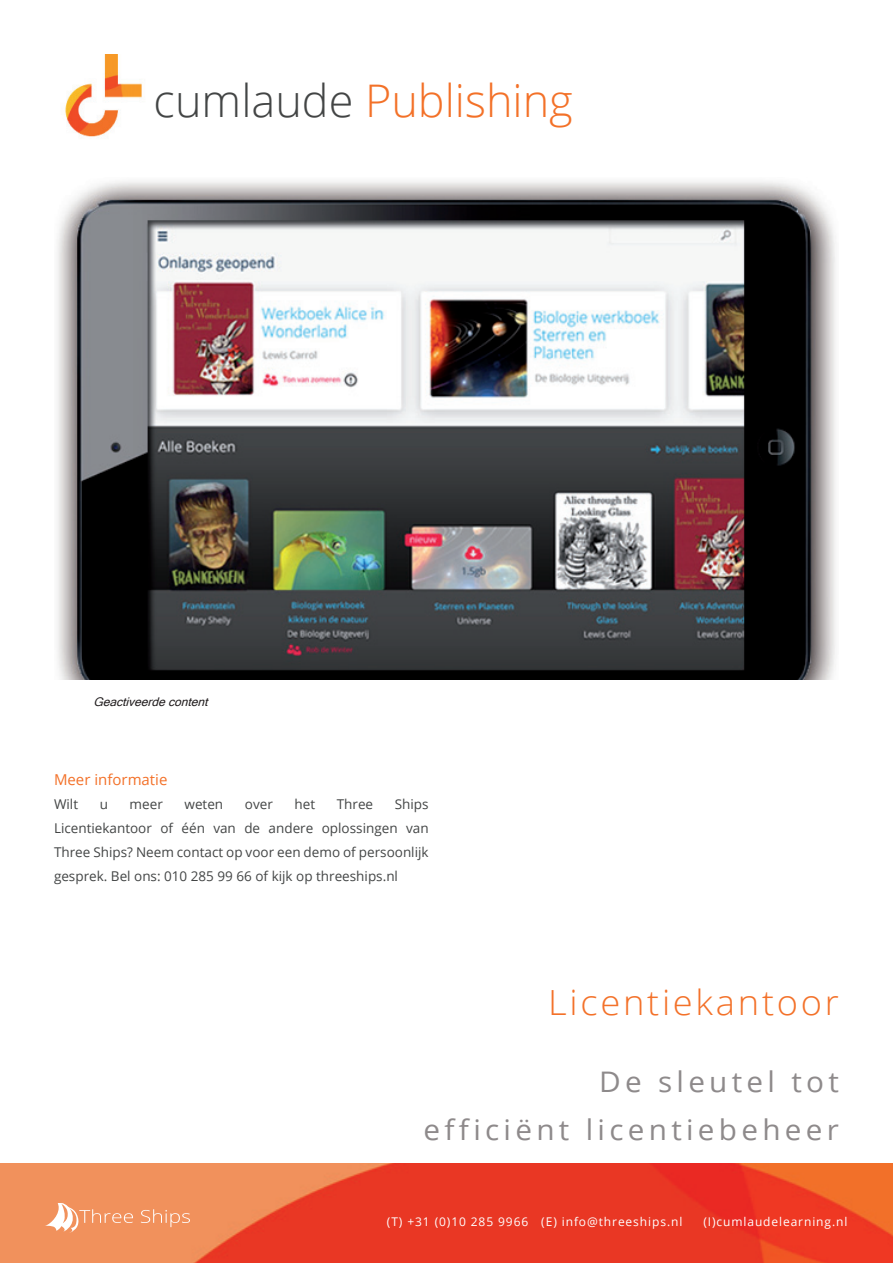
<style>
.page{position:relative;width:893px;height:1263px;background:#fff}
.page>*{position:absolute;margin:0;border:0;box-sizing:border-box;transform-origin:0 0}
.t1{font:300 45px "Open Sans";color:#f37128}
.t2{font:300 34.65px "Open Sans";letter-spacing:.075em;color:#f37129;scale:1.05 1}
.t3{font:28.35px/48px "Open Sans";letter-spacing:.145em;color:#8e8a8b;text-align:right;scale:1.05 1}
.t4{font:15px "Open Sans";color:#f37129}
.t5{font:13.5px/24px "Open Sans";color:#434545;text-align:justify}
.t6{font:12px "Open Sans";letter-spacing:.075em;color:#fff}
.t7{font:italic 12px "Microsoft Sans Serif";color:#231f20}
.s1{color:#434545}
</style>
<div class="page">
<img style="left:65px;top:54px;width:77px;height:84px">
<img style="left:0;top:1164px;width:893px;height:99px">
<svg style="left:44px;top:1203px;width:89px;height:31px;background:#f3a57a"></svg>
<svg style="left:141px;top:1209px;width:49px;height:18px"></svg>
<img style="left:57px;top:181px;width:779px;height:498px">
<h1 class="t1" style="left:154px;top:70px;width:421px"><span class="s1">cumlaude</span> Publishing</h1>
<p class="t7" style="left:94px;top:694px;width:120px">Geactiveerdecontent</p>
<p class="t4" style="left:54px;top:769px;width:115px">Meer informatie</p>
<p class="t5" style="left:54px;top:791px;width:26px">Wilt</p>
<p class="t5" style="left:100px;top:791px;width:10px">u</p>
<p class="t5" style="left:130px;top:791px;width:35px">meer</p>
<p class="t5" style="left:184px;top:791px;width:40px">weten</p>
<p class="t5" style="left:245px;top:791px;width:29px">over</p>
<p class="t5" style="left:294px;top:791px;width:22px">het</p>
<p class="t5" style="left:337px;top:791px;width:38px">Three</p>
<p class="t5" style="left:54px;top:791px;width:376px;text-indent:341px">Ships Licentiekantoor of één van de andere oplossingen van Three Ships? Neem contact op voor een demo of persoonlijk gesprek. Bel ons: 010 285 99 66 of kijk op threeships.nl</p>
<h2 class="t2" style="left:548px;top:979px;width:279px">Licentiekantoor</h2>
<h3 class="t3" style="left:424px;top:1057px;width:397px">De sleutel tot<br>efficiënt licentiebeheer</h3>
<p class="t6" style="left:387px;top:1213px;width:297px">(T) +31 (0)10 285 9966 (E) info@threeships.nl</p>
<p class="t6" style="left:703px;top:1213px;width:146px">(I)cumlaudelearning.nl</p>
</div>
